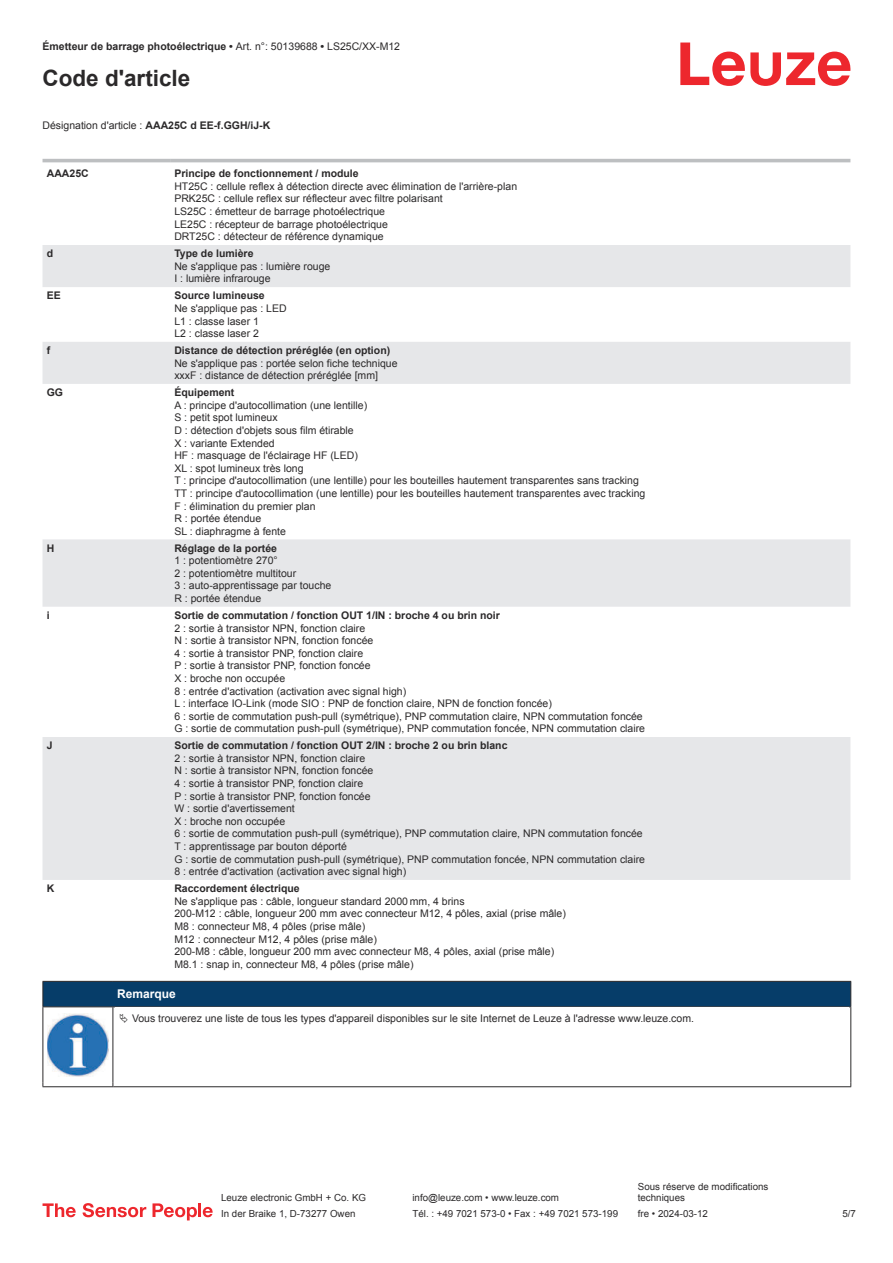
<style>
.page{position:relative;width:893px;height:1263px;background:#fff}
.page>*{position:absolute;margin:0;border:0;box-sizing:border-box;transform-origin:0 0}
.t1{font:700 22.5px "Arial";color:#2b292a}
.t2{font:700 12px "Arial";color:#fff}
.t3{font:10.5px/12.6px "Arial";color:#2b292a}
.t4{font:700 10.5px "Arial";color:#2b292a}
.t5{font:9.75px/11.7px "Arial";color:#2b292a}
.s1{font-weight:400}
.s2{font-weight:700}
</style>
<div class="page">
<svg style="left:680px;top:43px;width:170px;height:43px"></svg>
<svg style="left:43px;top:245px;width:807px;height:635px"></svg>
<hr style="left:43px;top:159px;width:127px;height:3px;background:#bdbfc1">
<hr style="left:170px;top:159px;width:680px;height:3px;background:#bdbfc1">
<svg style="left:43px;top:1203px;width:33px;height:14px"></svg>
<svg style="left:83px;top:1203px;width:63px;height:14px"></svg>
<svg style="left:153px;top:1203px;width:44px;height:17px"></svg>
<hr style="left:198px;top:1203px;width:3px;height:14px;background:#ed272d">
<svg style="left:203px;top:1207px;width:10px;height:10px"></svg>
<div style="left:43px;top:981px;width:808px;height:26px;background:#063d69"></div>
<hr style="left:113px;top:1006px;width:738px;height:1px;background:#2b292a">
<hr style="left:43px;top:1007px;width:1px;height:75px;background:#2b292a">
<hr style="left:113px;top:1007px;width:1px;height:75px;background:#2b292a">
<hr style="left:850px;top:1007px;width:1px;height:75px;background:#2b292a">
<hr style="left:43px;top:1086px;width:70px;height:1px;background:#2b292a">
<hr style="left:113px;top:1086px;width:738px;height:1px;background:#2b292a">
<img style="left:47px;top:1013px;width:61px;height:63px">
<p class="t4" style="left:43px;top:43px;width:359px">Émetteur de barrage photoélectrique • <span class="s1">Art. n°: 50139688</span> • <span class="s1">LS25C/XX-M12</span></p>
<h1 class="t1" style="left:43px;top:70px;width:149px">Code d'article</h1>
<p class="t3" style="left:43px;top:120px;width:229px">Désignation d'article : <span class="s2">AAA25C d EE-f.GGH/iJ-K</span></p>
<p class="t4" style="left:47px;top:170px;width:43px">AAA25C</p>
<p class="t4" style="left:174px;top:170px;width:186px">Principe de fonctionnement / module</p>
<p class="t3" style="left:174px;top:181px;width:344px">HT25C : cellule reflex à détection directe avec élimination de l'arrière-plan PRK25C : cellule reflex sur réflecteur avec filtre polarisant<br>LS25C : émetteur de barrage photoélectrique<br>LE25C : récepteur de barrage photoélectrique<br>DRT25C : détecteur de référence dynamique</p>
<p class="t4" style="left:47px;top:250px;width:8px">d</p>
<p class="t4" style="left:174px;top:250px;width:81px">Type de lumière</p>
<p class="t3" style="left:174px;top:261px;width:158px">Ne s'applique pas : lumière rouge<br>I : lumière infrarouge</p>
<p class="t4" style="left:47px;top:292px;width:16px">EE</p>
<p class="t4" style="left:174px;top:292px;width:92px">Source lumineuse</p>
<p class="t3" style="left:174px;top:303px;width:114px">Ne s'applique pas : LED<br>L1 : classe laser 1<br>L2 : classe laser 2</p>
<p class="t4" style="left:47px;top:346px;width:5px">f</p>
<p class="t4" style="left:174px;top:346px;width:217px">Distance de détection préréglée (en option)</p>
<p class="t3" style="left:174px;top:358px;width:225px">Ne s'applique pas : portée selon fiche technique xxxF : distance de détection préréglée [mm]</p>
<p class="t4" style="left:47px;top:388px;width:18px">GG</p>
<p class="t4" style="left:174px;top:388px;width:62px">Équipement</p>
<p class="t3" style="left:174px;top:400px;width:473px">A : principe d'autocollimation (une lentille)<br>S : petit spot lumineux<br>D : détection d'objets sous film étirable<br>X : variante Extended<br>HF : masquage de l'éclairage HF (LED)<br>XL : spot lumineux très long<br>T : principe d'autocollimation (une lentille) pour les bouteilles hautement transparentes sans tracking TT : principe d'autocollimation (une lentille) pour les bouteilles hautement transparentes avec tracking F : élimination du premier plan<br>R : portée étendue<br>SL : diaphragme à fente</p>
<p class="t4" style="left:47px;top:544px;width:9px">H</p>
<p class="t4" style="left:174px;top:544px;width:104px">Réglage de la portée</p>
<p class="t3" style="left:174px;top:555px;width:159px">1 : potentiomètre 270°<br>2 : potentiomètre multitour<br>3 : auto-apprentissage par touche<br>R : portée étendue</p>
<p class="t4" style="left:47px;top:611px;width:4px">i</p>
<p class="t4" style="left:174px;top:611px;width:327px">Sortie de commutation / fonction OUT 1/IN : broche 4 ou brin noir</p>
<p class="t3" style="left:174px;top:622px;width:472px">2 : sortie à transistor NPN, fonction claire<br>N : sortie à transistor NPN, fonction foncée<br>4 : sortie à transistor PNP, fonction claire<br>P : sortie à transistor PNP, fonction foncée<br>X : broche non occupée<br>8 : entrée d'activation (activation avec signal high)<br>L : interface IO-Link (mode SIO : PNP de fonction claire, NPN de fonction foncée)<br>6 : sortie de commutation push-pull (symétrique), PNP commutation claire, NPN commutation foncée G : sortie de commutation push-pull (symétrique), PNP commutation foncée, NPN commutation claire</p>
<p class="t4" style="left:47px;top:741px;width:7px">J</p>
<p class="t4" style="left:174px;top:741px;width:335px">Sortie de commutation / fonction OUT 2/IN : broche 2 ou brin blanc</p>
<p class="t3" style="left:174px;top:753px;width:472px">2 : sortie à transistor NPN, fonction claire<br>N : sortie à transistor NPN, fonction foncée<br>4 : sortie à transistor PNP, fonction claire<br>P : sortie à transistor PNP, fonction foncée<br>W : sortie d'avertissement<br>X : broche non occupée<br>6 : sortie de commutation push-pull (symétrique), PNP commutation claire, NPN commutation foncée T : apprentissage par bouton déporté<br>G : sortie de commutation push-pull (symétrique), PNP commutation foncée, NPN commutation claire 8 : entrée d'activation (activation avec signal high)</p>
<p class="t4" style="left:47px;top:884px;width:9px">K</p>
<p class="t4" style="left:174px;top:884px;width:127px">Raccordement électrique</p>
<p class="t3" style="left:174px;top:896px;width:393px">Ne s'applique pas : câble, longueur standard 2000 mm, 4 brins<br>200-M12 : câble, longueur 200 mm avec connecteur M12, 4 pôles, axial (prise mâle)<br>M8 : connecteur M8, 4 pôles (prise mâle)<br>M12 : connecteur M12, 4 pôles (prise mâle)<br>200-M8 : câble, longueur 200 mm avec connecteur M8, 4 pôles, axial (prise mâle)<br>M8.1 : snap in, connecteur M8, 4 pôles (prise mâle)</p>
<p class="t2" style="left:117px;top:989px;width:60px">Remarque</p>
<p class="t3" style="left:132px;top:1012px;width:563px">Vous trouverez une liste de tous les types d'appareil disponibles sur le site Internet de Leuze à l'adresse www.leuze.com.</p>
<p class="t5" style="left:221px;top:1193px;width:146px">Leuze electronic GmbH + Co. KG</p>
<p class="t5" style="left:412px;top:1193px;width:148px">info@leuze.com • www.leuze.com</p>
<p class="t5" style="left:638px;top:1181px;width:132px">Sous réserve de modifications techniques</p>
<p class="t5" style="left:221px;top:1209px;width:136px">In der Braike 1, D-73277 Owen</p>
<p class="t5" style="left:412px;top:1209px;width:207px">Tél. : +49 7021 573-0 • Fax : +49 7021 573-199</p>
<p class="t5" style="left:638px;top:1209px;width:72px">fre • 2024-03-12</p>
<p class="t5" style="left:842px;top:1209px;width:15px">5 /7</p>
</div>
